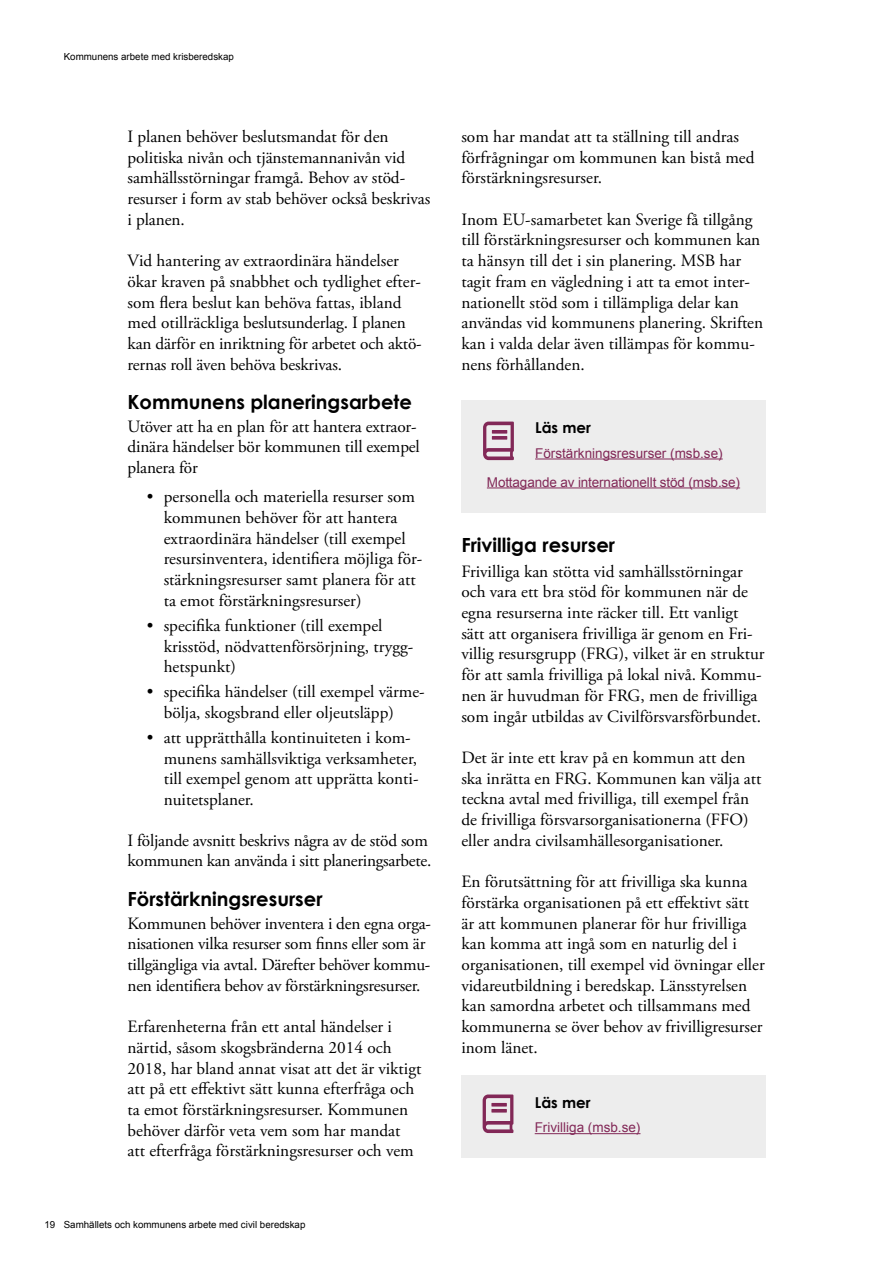
<style>
.page{position:relative;width:893px;height:1263px;background:#fff}
.page>*{position:absolute;margin:0;border:0;box-sizing:border-box;transform-origin:0 0}
.Underrubrik_H3{font:700 19.5px "Century Gothic";color:#000}
.Brödtext_P{font:17.25px/20.7px "Adobe Garamond Pro";color:#000}
.läs_mer_-_rubrik{font:700 15px "Century Gothic";color:#000}
.läs_mer_-_text{font:13.5px "Arial";color:#822857}
.t1{font:9.75px "Arial";color:#000}
</style>
<div class="page">
<div style="left:461px;top:400px;width:304px;height:112px;background:#ededed"></div>
<hr style="left:535px;top:458px;width:188px;height:1px;background:#822857">
<hr style="left:487px;top:487px;width:253px;height:1px;background:#822857">
<div style="left:461px;top:1075px;width:304px;height:82px;background:#ededed"></div>
<hr style="left:535px;top:1133px;width:105px;height:1px;background:#822857">
<svg style="left:483px;top:422px;width:31px;height:38px"></svg>
<svg style="left:483px;top:1094px;width:30px;height:39px"></svg>
<p class="t1" style="left:64px;top:50px;width:172px">Kommunens arbete med krisberedskap</p>
<p class="Brödtext_P" style="left:128px;top:127px;width:304px">I planen behöver beslutsmandat för den politiska nivån och tjänstemannanivån vid samhällsstörningar framgå. Behov av stöd&shy;resurser i form av stab behöver också beskrivas i planen.</p>
<p class="Brödtext_P" style="left:128px;top:251px;width:296px">Vid hantering av extraordinära händelser ökar kraven på snabbhet och tydlighet efter&shy;som flera beslut kan behöva fattas, ibland med otillräckliga beslutsunderlag. I planen kan därför en inriktning för arbetet och aktö&shy;rernas roll även behöva beskrivas.</p>
<h3 class="Underrubrik_H3" style="left:128px;top:387px;width:286px">Kommunens planeringsarbete</h3>
<p class="Brödtext_P" style="left:128px;top:416px;width:294px">Utöver att ha en plan för att hantera extraor&shy;dinära händelser bör kommunen till exempel planera för</p>
<p class="Brödtext_P" style="left:164px;top:487px;width:260px;text-indent:-17px">• personella och materiella resurser som kommunen behöver för att hantera extraordinära händelser (till exempel resursinventera, identifiera möjliga för&shy;stärkningsresurser samt planera för att ta emot förstärkningsresurser)</p>
<p class="Brödtext_P" style="left:164px;top:616px;width:251px;text-indent:-17px">• specifika funktioner (till exempel krisstöd, nödvattenförsörjning, trygg&shy;hetspunkt)</p>
<p class="Brödtext_P" style="left:164px;top:682px;width:262px;text-indent:-17px">• specifika händelser (till exempel värme&shy;bölja, skogsbrand eller oljeutsläpp)</p>
<p class="Brödtext_P" style="left:164px;top:728px;width:256px;text-indent:-17px">• att upprätthålla kontinuiteten i kom&shy;munens samhällsviktiga verksamheter, till exempel genom att upprätta konti&shy;nuitetsplaner.</p>
<p class="Brödtext_P" style="left:128px;top:830px;width:305px">I följande avsnitt beskrivs några av de stöd som kommunen kan använda i sitt planeringsarbete.</p>
<h3 class="Underrubrik_H3" style="left:128px;top:884px;width:196px">Förstärkningsresurser</h3>
<p class="Brödtext_P" style="left:128px;top:913px;width:305px">Kommunen behöver inventera i den egna orga&shy;nisationen vilka resurser som finns eller som är tillgängliga via avtal. Därefter behöver kommu&shy;nen identifiera behov av förstärkningsresurser.</p>
<p class="Brödtext_P" style="left:128px;top:1017px;width:295px">Erfarenheterna från ett antal händelser i närtid, såsom skogsbränderna 2014 och 2018, har bland annat visat att det är viktigt att på ett effektivt sätt kunna efterfråga och ta emot förstärkningsresurser. Kommunen behöver därför veta vem som har mandat att efterfråga förstärkningsresurser och vem</p>
<p class="t1" style="left:44px;top:1218px;width:263px">19 Samhällets och kommunens arbete med civil beredskap</p>
<p class="Brödtext_P" style="left:461px;top:127px;width:295px">som har mandat att ta ställning till andras förfrågningar om kommunen kan bistå med förstärkningsresurser.</p>
<p class="Brödtext_P" style="left:461px;top:209px;width:303px">Inom EU-samarbetet kan Sverige få tillgång till förstärkningsresurser och kommunen kan ta hänsyn till det i sin planering. MSB har tagit fram en vägledning i att ta emot inter&shy;nationellt stöd som i tillämpliga delar kan användas vid kommunens planering. Skriften kan i valda delar även tillämpas för kommu&shy;nens förhållanden.</p>
<h4 class="läs_mer_-_rubrik" style="left:535px;top:416px;width:57px">Läs mer</h4>
<p class="läs_mer_-_text" style="left:535px;top:444px;width:189px">Förstärkningsresurser (msb.se)</p>
<p class="läs_mer_-_text" style="left:487px;top:473px;width:255px">Mottagande av internationellt stöd (msb.se)</p>
<h3 class="Underrubrik_H3" style="left:461px;top:530px;width:155px">Frivilliga resurser</h3>
<p class="Brödtext_P" style="left:461px;top:561px;width:305px">Frivilliga kan stötta vid samhällsstörningar och vara ett bra stöd för kommunen när de egna resurserna inte räcker till. Ett vanligt sätt att organisera frivilliga är genom en Fri&shy;villig resursgrupp (FRG), vilket är en struktur för att samla frivilliga på lokal nivå. Kommu&shy;nen är huvudman för FRG, men de frivilliga som ingår utbildas av Civilförsvarsförbundet.</p>
<p class="Brödtext_P" style="left:461px;top:748px;width:302px">Det är inte ett krav på en kommun att den ska inrätta en FRG. Kommunen kan välja att teckna avtal med frivilliga, till exempel från de frivilliga försvarsorganisationerna (FFO) eller andra civilsamhällesorganisationer.</p>
<p class="Brödtext_P" style="left:461px;top:872px;width:305px">En förutsättning för att frivilliga ska kunna förstärka organisationen på ett effektivt sätt är att kommunen planerar för hur frivilliga kan komma att ingå som en naturlig del i organisationen, till exempel vid övningar eller vidareutbildning i beredskap. Länsstyrelsen kan samordna arbetet och tillsammans med kommunerna se över behov av frivilligresurser inom länet.</p>
<h4 class="läs_mer_-_rubrik" style="left:535px;top:1091px;width:57px">Läs mer</h4>
<p class="läs_mer_-_text" style="left:535px;top:1119px;width:107px">Frivilliga (msb.se)</p>
</div>
